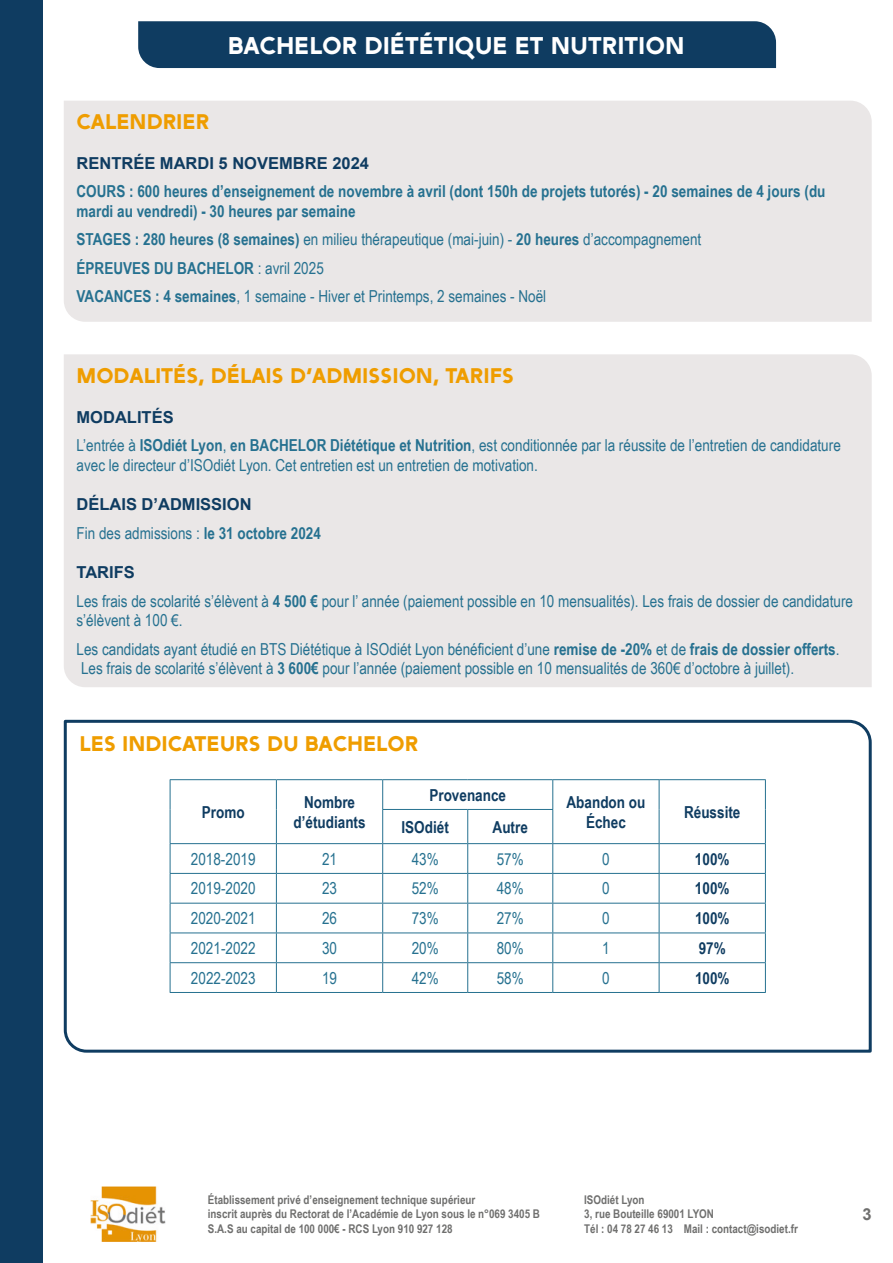
<style>
.page{position:relative;width:893px;height:1263px;background:#fff}
.page>*{position:absolute;margin:0;border:0;box-sizing:border-box;transform-origin:0 0}
.t1{font:24px "Arya Single";color:#fff}
.t2{font:21px "Arya Single";color:#ef9d00}
.t3{font:16.5px/19.8px "Arial Narrow";color:#267190}
.t4{font:700 16.5px/19.8px "Arial Narrow";color:#267190}
.t5{font:700 16.5px/19.8px "Arial Narrow";color:#0f3c61;text-align:center}
.t6{font:700 16.5px "Arial";color:#0f3c61}
.t7{font:700 16.5px "Arial";color:#6f6f6e}
.t8{font:700 12px/14.4px "Arial Narrow";color:#6f6f6e}
.s1{font-weight:700}
</style>
<div class="page">
<div style="left:0;top:0;width:43px;height:1263px;background:#0f3c61"></div>
<div style="left:138px;top:21px;width:638px;height:47px;background:#0f3c61"></div>
<img style="left:91px;top:1186px;width:74px;height:56px">
<div style="left:64px;top:101px;width:808px;height:221px;background:#eae7e7"></div>
<svg style="left:63px;top:719px;width:809px;height:334px"></svg>
<div style="left:64px;top:354px;width:808px;height:333px;background:#eae7e7"></div>
<hr style="left:170px;top:779px;width:106px;height:1px;background:#267190">
<svg style="left:170px;top:780px;width:1px;height:29px"></svg>
<hr style="left:276px;top:779px;width:107px;height:1px;background:#267190">
<svg style="left:276px;top:780px;width:1px;height:29px"></svg>
<hr style="left:383px;top:779px;width:85px;height:1px;background:#267190">
<svg style="left:382px;top:780px;width:1px;height:29px"></svg>
<hr style="left:468px;top:779px;width:85px;height:1px;background:#267190">
<hr style="left:553px;top:779px;width:106px;height:1px;background:#267190">
<svg style="left:552px;top:780px;width:1px;height:29px"></svg>
<hr style="left:659px;top:779px;width:107px;height:1px;background:#267190">
<svg style="left:659px;top:780px;width:1px;height:29px"></svg>
<svg style="left:765px;top:780px;width:1px;height:29px"></svg>
<hr style="left:170px;top:809px;width:1px;height:34px;background:#267190">
<hr style="left:276px;top:809px;width:1px;height:34px;background:#267190">
<hr style="left:382px;top:809px;width:86px;height:1px;background:#267190">
<hr style="left:382px;top:810px;width:1px;height:33px;background:#267190">
<hr style="left:468px;top:809px;width:85px;height:1px;background:#267190">
<hr style="left:467px;top:810px;width:1px;height:33px;background:#267190">
<hr style="left:552px;top:810px;width:1px;height:33px;background:#267190">
<hr style="left:659px;top:809px;width:1px;height:34px;background:#267190">
<hr style="left:765px;top:809px;width:1px;height:34px;background:#267190">
<hr style="left:170px;top:843px;width:106px;height:1px;background:#267190">
<hr style="left:276px;top:843px;width:107px;height:1px;background:#267190">
<hr style="left:383px;top:843px;width:85px;height:1px;background:#267190">
<hr style="left:468px;top:843px;width:85px;height:1px;background:#267190">
<hr style="left:553px;top:843px;width:106px;height:1px;background:#267190">
<hr style="left:659px;top:843px;width:107px;height:1px;background:#267190">
<hr style="left:170px;top:873px;width:106px;height:1px;background:#267190">
<hr style="left:276px;top:873px;width:107px;height:1px;background:#267190">
<hr style="left:383px;top:873px;width:85px;height:1px;background:#267190">
<hr style="left:468px;top:873px;width:85px;height:1px;background:#267190">
<hr style="left:553px;top:873px;width:106px;height:1px;background:#267190">
<hr style="left:659px;top:873px;width:107px;height:1px;background:#267190">
<hr style="left:170px;top:903px;width:106px;height:1px;background:#267190">
<hr style="left:276px;top:903px;width:107px;height:1px;background:#267190">
<hr style="left:383px;top:903px;width:85px;height:1px;background:#267190">
<hr style="left:468px;top:903px;width:85px;height:1px;background:#267190">
<hr style="left:553px;top:903px;width:106px;height:1px;background:#267190">
<hr style="left:659px;top:903px;width:107px;height:1px;background:#267190">
<hr style="left:170px;top:932px;width:106px;height:1px;background:#267190">
<hr style="left:276px;top:932px;width:107px;height:1px;background:#267190">
<hr style="left:383px;top:932px;width:85px;height:1px;background:#267190">
<hr style="left:468px;top:932px;width:85px;height:1px;background:#267190">
<hr style="left:553px;top:932px;width:106px;height:1px;background:#267190">
<hr style="left:659px;top:932px;width:107px;height:1px;background:#267190">
<hr style="left:170px;top:962px;width:106px;height:1px;background:#267190">
<svg style="left:170px;top:844px;width:1px;height:148px"></svg>
<hr style="left:276px;top:962px;width:107px;height:1px;background:#267190">
<svg style="left:276px;top:844px;width:1px;height:148px"></svg>
<hr style="left:383px;top:962px;width:85px;height:1px;background:#267190">
<svg style="left:382px;top:844px;width:1px;height:148px"></svg>
<hr style="left:468px;top:962px;width:85px;height:1px;background:#267190">
<svg style="left:467px;top:844px;width:1px;height:148px"></svg>
<hr style="left:553px;top:962px;width:106px;height:1px;background:#267190">
<svg style="left:552px;top:844px;width:1px;height:148px"></svg>
<hr style="left:659px;top:962px;width:107px;height:1px;background:#267190">
<svg style="left:659px;top:844px;width:1px;height:148px"></svg>
<svg style="left:765px;top:844px;width:1px;height:148px"></svg>
<hr style="left:170px;top:992px;width:106px;height:1px;background:#267190">
<hr style="left:276px;top:992px;width:107px;height:1px;background:#267190">
<hr style="left:383px;top:992px;width:85px;height:1px;background:#267190">
<hr style="left:468px;top:992px;width:85px;height:1px;background:#267190">
<hr style="left:553px;top:992px;width:106px;height:1px;background:#267190">
<hr style="left:659px;top:992px;width:107px;height:1px;background:#267190">
<h1 class="t1" style="left:228px;top:30px;width:458px">BACHELOR DIÉTÉTIQUE ET NUTRITION</h1>
<p class="t2" style="left:77px;top:109px;width:134px">CALENDRIER</p>
<p class="t6" style="left:77px;top:152px;width:294px">RENTRÉE MARDI 5 NOVEMBRE 2024</p>
<p class="t4" style="left:77px;top:181px;width:750px">COURS : 600 heures d’enseignement de novembre à avril (dont 150h de projets tutorés) - 20 semaines de 4 jours (du mardi au vendredi) - 30 heures par semaine</p>
<p class="t3" style="left:77px;top:225px;width:626px;line-height:28.3px"><span class="s1">STAGES : 280 heures (8 semaines)</span> en milieu thérapeutique (mai-juin) - <span class="s1">20 heures</span> d’accompagnement<br><span class="s1">ÉPREUVES DU BACHELOR</span> : avril 2025<br><span class="s1">VACANCES : 4 semaines</span>, 1 semaine - Hiver et Printemps, 2 semaines - Noël</p>
<p class="t2" style="left:77px;top:363px;width:439px">MODALITÉS, DÉLAIS D’ADMISSION, TARIFS</p>
<p class="t6" style="left:77px;top:406px;width:99px">MODALITÉS</p>
<p class="t3" style="left:77px;top:435px;width:766px">L’entrée à <span class="s1">ISOdiét Lyon</span>, <span class="s1">en BACHELOR Diététique et Nutrition</span>, est conditionnée par la réussite de l’entretien de candidature avec le directeur d’ISOdiét Lyon. Cet entretien est un entretien de motivation.</p>
<p class="t6" style="left:77px;top:494px;width:177px">DÉLAIS D’ADMISSION</p>
<p class="t3" style="left:77px;top:522px;width:246px">Fin des admissions : <span class="s1">le 31 octobre 2024</span></p>
<p class="t6" style="left:77px;top:561px;width:60px">TARIFS</p>
<p class="t3" style="left:77px;top:590px;width:778px">Les frais de scolarité s’élèvent à <span class="s1">4 500 €</span> pour l’ année (paiement possible en 10 mensualités). Les frais de dossier de candidature s’élèvent à 100 €.</p>
<p class="t3" style="left:77px;top:638px;width:764px">Les candidats ayant étudié en BTS Diététique à ISOdiét Lyon bénéficient d’une <span class="s1">remise de -20%</span> et de <span class="s1">frais de dossier offerts</span>.<br>Les frais de scolarité s’élèvent à <span class="s1">3 600€</span> pour l’année (paiement possible en 10 mensualités de 360€ d’octobre à juillet).</p>
<p class="t2" style="left:80px;top:731px;width:340px">LES INDICATEURS DU BACHELOR</p>
<p class="t5" style="left:202px;top:801px;width:44px">Promo</p>
<p class="t5" style="left:293px;top:791px;width:74px">Nombre d’étudiants</p>
<p class="t5" style="left:429px;top:784px;width:78px">Provenance</p>
<p class="t5" style="left:402px;top:816px;width:49px">ISOdiét</p>
<p class="t5" style="left:493px;top:816px;width:37px">Autre</p>
<p class="t5" style="left:566px;top:791px;width:80px">Abandon ou<br>Échec</p>
<p class="t5" style="left:684px;top:801px;width:58px">Réussite</p>
<p class="t3" style="left:191px;top:848px;width:66px">2018-2019</p>
<p class="t3" style="left:322px;top:848px;width:17px">21</p>
<p class="t3" style="left:412px;top:848px;width:29px">43%</p>
<p class="t3" style="left:497px;top:848px;width:29px">57%</p>
<p class="t3" style="left:602px;top:848px;width:9px">0</p>
<p class="t5" style="left:695px;top:848px;width:36px">100%</p>
<p class="t3" style="left:191px;top:878px;width:66px">2019-2020</p>
<p class="t3" style="left:322px;top:878px;width:17px">23</p>
<p class="t3" style="left:412px;top:878px;width:29px">52%</p>
<p class="t3" style="left:497px;top:878px;width:29px">48%</p>
<p class="t3" style="left:602px;top:878px;width:9px">0</p>
<p class="t5" style="left:695px;top:878px;width:36px">100%</p>
<p class="t3" style="left:191px;top:908px;width:66px">2020-2021</p>
<p class="t3" style="left:322px;top:908px;width:17px">26</p>
<p class="t3" style="left:412px;top:908px;width:29px">73%</p>
<p class="t3" style="left:497px;top:908px;width:29px">27%</p>
<p class="t3" style="left:602px;top:908px;width:9px">0</p>
<p class="t5" style="left:695px;top:907px;width:36px">100%</p>
<p class="t3" style="left:191px;top:937px;width:66px">2021-2022</p>
<p class="t3" style="left:322px;top:937px;width:17px">30</p>
<p class="t3" style="left:412px;top:937px;width:29px">20%</p>
<p class="t3" style="left:497px;top:937px;width:29px">80%</p>
<p class="t3" style="left:602px;top:937px;width:9px">1</p>
<p class="t5" style="left:699px;top:937px;width:29px">97%</p>
<p class="t3" style="left:191px;top:967px;width:66px">2022-2023</p>
<p class="t3" style="left:322px;top:967px;width:17px">19</p>
<p class="t3" style="left:412px;top:967px;width:29px">42%</p>
<p class="t3" style="left:497px;top:967px;width:29px">58%</p>
<p class="t3" style="left:602px;top:967px;width:9px">0</p>
<p class="t5" style="left:695px;top:967px;width:36px">100%</p>
<p class="t8" style="left:208px;top:1192px;width:334px">Établissement privé d’enseignement technique supérieur<br>inscrit auprès du Rectorat de l’Académie de Lyon sous le n°069 3405 B<br>S.A.S au capital de 100 000€ - RCS Lyon 910 927 128</p>
<p class="t8" style="left:584px;top:1192px;width:215px">ISOdiét Lyon<br>3, rue Bouteille 69001 LYON<br>Tél : 04 78 27 46 13 Mail : contact@isodiet.fr</p>
<p class="t7" style="left:862px;top:1203px;width:11px">3</p>
</div>
